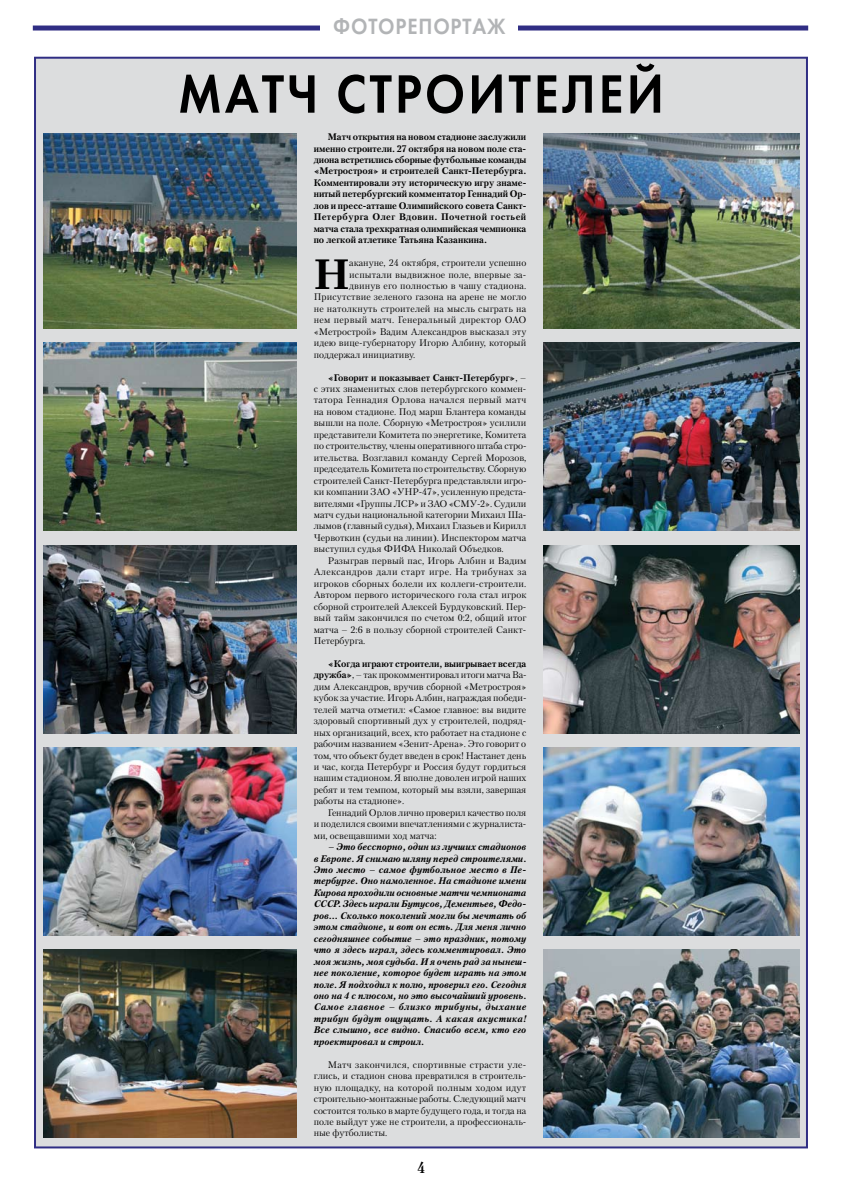
<style>
.page{position:relative;width:842px;height:1191px;background:#fff}
.page>*{position:absolute;margin:0;border:0;box-sizing:border-box;transform-origin:0 0}
.t1{font:56px "Futura Demi C";letter-spacing:.06em;color:#000;scale:.9 1}
.t2{font:700 42.2px "Petersburg C";color:#000}
.t3{font:22.9px "Futura Demi C";letter-spacing:.04em;color:#b2b4b6;scale:.9 1}
.t4{font:700 16px "Petersburg C";color:#000;scale:.9 1}
.t5{font:9.5px/11.4px "Petersburg C";letter-spacing:.005em;color:#000;text-align:justify}
.t6{font:italic 700 9.5px/11.4px "Petersburg C";letter-spacing:.005em;color:#000;text-align:justify}
.t7{font:700 9.5px/11.4px "Petersburg C";color:#000;text-align:justify}
.t8{font:9.5px "Petersburg C";letter-spacing:.03em;color:#000}
.s1{font-weight:700}
</style>
<div class="page">
<div style="left:34px;top:57px;width:774px;height:1091px;background:#dcddde;border:2px solid #302e84"></div>
<div style="left:33px;top:26px;width:775px;height:5px;background:#302e84"></div>
<div style="left:321px;top:8px;width:197px;height:42px;background:#fff"></div>
<img style="left:543px;top:949px;width:256px;height:188px">
<img style="left:543px;top:133px;width:256px;height:195px">
<img style="left:543px;top:545px;width:256px;height:188px">
<img style="left:543px;top:342px;width:256px;height:188px">
<img style="left:543px;top:747px;width:256px;height:188px">
<img style="left:43px;top:949px;width:254px;height:188px">
<img style="left:43px;top:342px;width:254px;height:188px">
<img style="left:43px;top:747px;width:254px;height:188px">
<img style="left:43px;top:133px;width:254px;height:195px">
<img style="left:43px;top:545px;width:254px;height:188px">
<h3 class="t3" style="left:333px;top:13px;width:193px">фоторепортаж</h3>
<h1 class="t1" style="left:178px;top:61px;width:501px">Матч строителей</h1>
<p class="t7" style="left:314px;top:131px;width:214px;text-indent:14px">Матч открытия на новом стадионе заслужили именно строители. 27 октября на новом поле ста&shy;диона встретились сборные футбольные команды «Метростроя» и строителей Санкт-Петербурга.<br>Комментировали эту историческую игру знаме&shy;нитый петербургский комментатор Геннадий Ор&shy;лов и пресс-атташе Олимпийского совета Санкт-Петербурга Олег Вдовин. Почетной гостьей матча стала трехкратная олимпийская чемпионка по легкой атлетике Татьяна Казанкина.</p>
<h2 class="t2" style="left:314px;top:248px;width:37px">Н</h2>
<p class="t5" style="left:349px;top:257px;width:179px">акануне, 24 октября, строители успешно</p>
<p class="t5" style="left:349px;top:268px;width:179px">испытали выдвижное поле, впервые за-</p>
<p class="t5" style="left:349px;top:280px;width:179px">двинув его полностью в чашу стадиона.</p>
<p class="t5" style="left:314px;top:291px;width:214px">Присутствие зеленого газона на арене не могло</p>
<p class="t5" style="left:314px;top:303px;width:214px">не натолкнуть строителей на мысль сыграть на</p>
<p class="t8" style="left:314px;top:314px;width:214px">нем первый матч. Генеральный директор ОАО</p>
<p class="t5" style="left:314px;top:326px;width:214px">«Метрострой» Вадим Александров высказал эту</p>
<p class="t5" style="left:314px;top:337px;width:214px">идею вице-губернатору Игорю Албину, который</p>
<p class="t5" style="left:314px;top:348px;width:103px">поддержал инициативу.</p>
<p class="t5" style="left:314px;top:371px;width:214px;text-indent:14px"><span class="s1">«Говорит и показывает Санкт-Петербург»</span>, – с этих знаменитых слов петербургского коммен&shy;татора Геннадия Орлова начался первый матч на новом стадионе. Под марш Блантера команды вышли на поле. Сборную «Метростроя» усилили представители Комитета по энергетике, Комитета по строительству, члены оперативного штаба стро&shy;ительства. Возглавил команду Сергей Морозов, председатель Комитета по строительству. Сборную строителей Санкт-Петербурга представляли игро&shy;ки компании ЗАО «УНР-47», усиленную предста&shy;вителями «Группы ЛСР» и ЗАО «СМУ-2». Судили матч судьи национальной категории Михаил Ша&shy;лымов (главный судья), Михаил Глазьев и Кирилл Червоткин (судьи на линии). Инспектором матча выступил судья ФИФА Николай Объедков.</p>
<p class="t5" style="left:314px;top:554px;width:214px;text-indent:14px">Разыграв первый пас, Игорь Албин и Вадим Александров дали старт игре. На трибунах за игроков сборных болели их коллеги-строители.<br>Автором первого исторического гола стал игрок сборной строителей Алексей Бурдуковский. Пер&shy;вый тайм закончился по счетом 0:2, общий итог матча – 2:6 в пользу сборной строителей Санкт-Петербурга.</p>
<p class="t5" style="left:314px;top:658px;width:214px;text-indent:14px"><span class="s1">«Когда играют строители, выигрывает всегда дружба»</span>, – так прокомментировал итоги матча Ва&shy;дим Александров, вручив сборной «Метростроя» кубок за участие. Игорь Албин, награждая победи&shy;телей матча отметил: «Самое главное: вы видите здоровый спортивный дух у строителей, подряд&shy;ных организаций, всех, кто работает на стадионе с рабочим названием «Зенит-Арена». Это говорит о том, что объект будет введен в срок! Настанет день и час, когда Петербург и Россия будут гордиться нашим стадионом. Я вполне доволен игрой наших ребят и тем темпом, который мы взяли, завершая работы на стадионе».</p>
<p class="t5" style="left:314px;top:806px;width:214px;text-indent:14px">Геннадий Орлов лично проверил качество поля и поделился своими впечатлениями с журналиста&shy;ми, освещавшими ход матча:</p>
<p class="t6" style="left:314px;top:841px;width:214px;text-indent:14px">– Это бесспорно, один из лучших стадионов в Европе. Я снимаю шляпу перед строителями.<br>Это место – самое футбольное место в Пе&shy;тербурге. Оно намоленное. На стадионе имени Кирова проходили основные матчи чемпионата СССР. Здесь играли Бутусов, Дементьев, Федо&shy;ров… Сколько поколений могли бы мечтать об этом стадионе, и вот он есть. Для меня лично сегодняшнее событие – это праздник, потому что я здесь играл, здесь комментировал. Это моя жизнь, моя судьба. И я очень рад за нынеш&shy;нее поколение, которое будет играть на этом поле. Я подходил к полю, проверил его. Сегодня оно на 4 с плюсом, но это высочайший уровень.<br>Самое главное – близко трибуны, дыхание трибун будут ощущать. А какая акустика!<br>Все слышно, все видно. Спасибо всем, кто его проектировал и строил.</p>
<p class="t5" style="left:314px;top:1058px;width:214px;text-indent:14px">Матч закончился, спортивные страсти уле&shy;глись, и стадион снова превратился в строитель&shy;ную площадку, на которой полным ходом идут строительно-монтажные работы. Следующий матч состоится только в марте будущего года, и тогда на поле выйдут уже не строители, а профессиональ&shy;ные футболисты.</p>
<h3 class="t4" style="left:417px;top:1157px;width:10px">4</h3>
</div>
